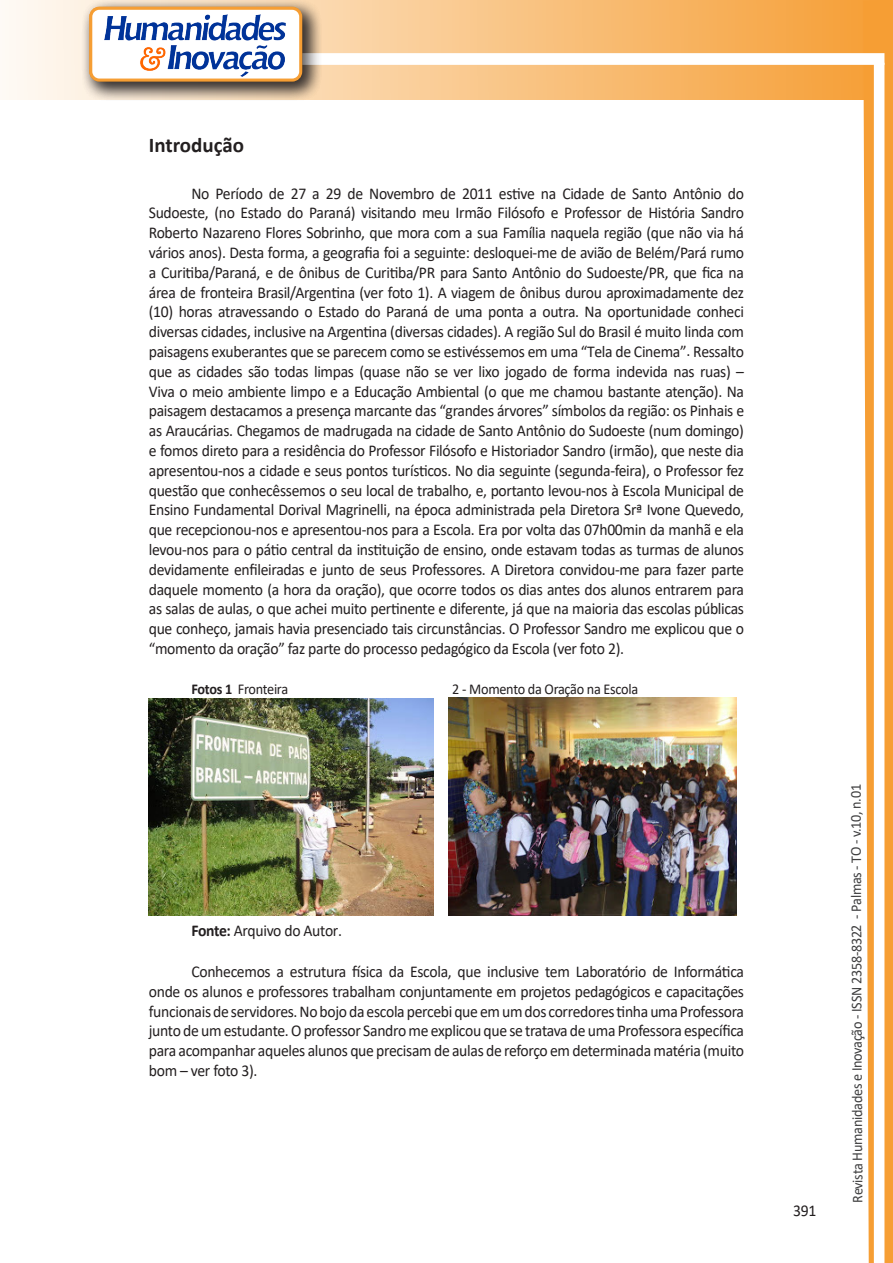
<style>
.page{position:relative;width:893px;height:1263px;background:#fff}
.page>*{position:absolute;margin:0;border:0;box-sizing:border-box;transform-origin:0 0}
.Titulo_2{font:700 21px "Calibri";color:#231f20}
.texto{font:16.5px/19.8px "Calibri";letter-spacing:-.02em;color:#231f20;text-align:justify;scale:.95 1}
.t1{font:15px "Calibri";letter-spacing:-.025em;color:#3e3e3f;scale:.95 1}
.texto-2{font:15px "Calibri";letter-spacing:-.02em;color:#231f20;scale:.95 1}
.s1{font-weight:700}
</style>
<div class="page">
<svg style="left:5px;top:0;width:858px;height:100px;background:#f9c484"></svg>
<div style="left:302px;top:53px;width:582px;height:12px;background:#fff;border:2px solid #fff"></div>
<svg style="left:863px;top:0;width:30px;height:1263px"></svg>
<div style="left:81px;top:0;width:241px;height:102px;background:#231f20;opacity:.75"></div>
<div style="left:91px;top:8px;width:210px;height:72px;background:#fff;border-radius:9px"></div>
<img style="left:104px;top:14px;width:181px;height:62px">
<div style="left:89px;top:7px;width:213px;height:75px;border:3px solid #f69e34;border-radius:9px"></div>
<img style="left:149px;top:699px;width:284px;height:217px">
<img style="left:448px;top:697px;width:288px;height:219px">
<p class="Titulo_2" style="left:149px;top:130px;width:97px">Introdução</p>
<p class="texto" style="left:149px;top:183px;width:628px;text-indent:43px">No Período de 27 a 29 de Novembro de 2011 estive na Cidade de Santo Antônio do Sudoeste, (no Estado do Paraná) visitando meu Irmão Filósofo e Professor de História Sandro Roberto Nazareno Flores Sobrinho, que mora com a sua Família naquela região (que não via há vários anos). Desta forma, a geografia foi a seguinte: desloquei-me de avião de Belém/Pará rumo a Curitiba/Paraná, e de ônibus de Curitiba/PR para Santo Antônio do Sudoeste/PR, que fica na área de fronteira Brasil/Argentina (ver foto 1). A viagem de ônibus durou aproximadamente dez (10) horas atravessando o Estado do Paraná de uma ponta a outra. Na oportunidade conheci diversas cidades, inclusive na Argentina (diversas cidades). A região Sul do Brasil é muito linda com paisagens exuberantes que se parecem como se estivéssemos em uma “Tela de Cinema”. Ressalto que as cidades são todas limpas (quase não se ver lixo jogado de forma indevida nas ruas) – Viva o meio ambiente limpo e a Educação Ambiental (o que me chamou bastante atenção). Na paisagem destacamos a presença marcante das “grandes árvores” símbolos da região: os Pinhais e as Araucárias. Chegamos de madrugada na cidade de Santo Antônio do Sudoeste (num domingo) e fomos direto para a residência do Professor Filósofo e Historiador Sandro (irmão), que neste dia apresentou-nos a cidade e seus pontos turísticos. No dia seguinte (segunda-feira), o Professor fez questão que conhecêssemos o seu local de trabalho, e, portanto levou-nos à Escola Municipal de Ensino Fundamental Dorival Magrinelli, na época administrada pela Diretora Srª Ivone Quevedo, que recepcionou-nos e apresentou-nos para a Escola. Era por volta das 07h00min da manhã e ela levou-nos para o pátio central da instituição de ensino, onde estavam todas as turmas de alunos devidamente enfileiradas e junto de seus Professores. A Diretora convidou-me para fazer parte daquele momento (a hora da oração), que ocorre todos os dias antes dos alunos entrarem para as salas de aulas, o que achei muito pertinente e diferente, já que na maioria das escolas públicas que conheço, jamais havia presenciado tais circunstâncias. O Professor Sandro me explicou que o “momento da oração” faz parte do processo pedagógico da Escola (ver foto 2).</p>
<p class="texto-2" style="left:191px;top:678px;width:103px"><span class="s1">Fotos 1</span> Fronteira</p>
<p class="texto-2" style="left:452px;top:678px;width:197px">2 - Momento da Oração na Escola</p>
<p class="texto" style="left:191px;top:920px;width:160px"><span class="s1">Fonte:</span> Arquivo do Autor.</p>
<p class="texto" style="left:149px;top:961px;width:628px;text-indent:43px">Conhecemos a estrutura física da Escola, que inclusive tem Laboratório de Informática onde os alunos e professores trabalham conjuntamente em projetos pedagógicos e capacitações funcionais de servidores. No bojo da escola percebi que emum dos corredores tinha uma Professora junto de um estudante. O professor Sandro me explicou que se tratava de uma Professora específica para acompanhar aqueles alunos que precisam de aulas de reforço em determinada matéria (muito bom – ver foto 3).</p>
<p class="texto" style="left:793px;top:1200px;width:26px">391</p>
<p class="t1" style="left:846px;top:1203px;width:442px;rotate:-90deg">Revista Humanidades e Inovação - ISSN 2358-8322 - Palmas - TO - v.10, n.01</p>
</div>
